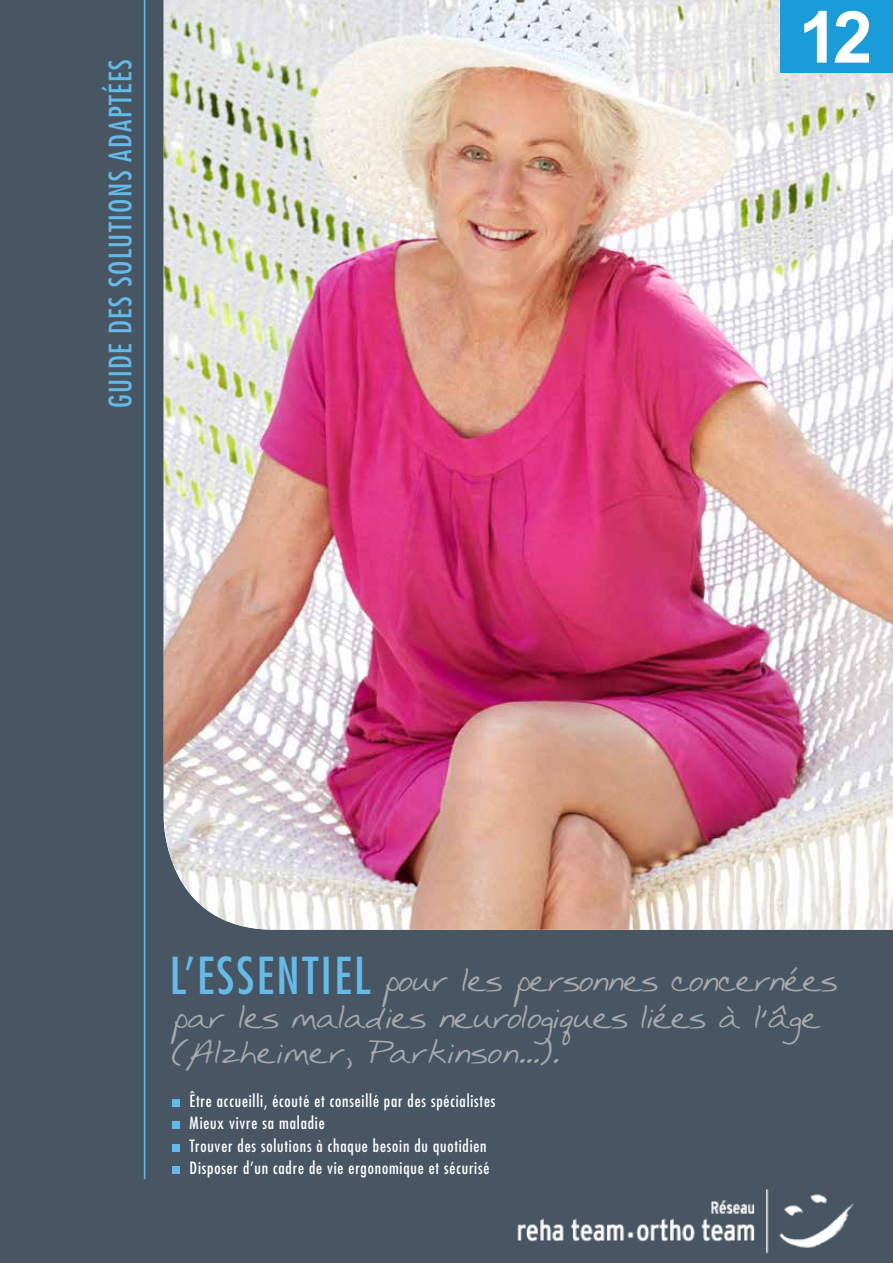
<style>
.page{position:relative;width:893px;height:1263px;background:#475662}
.page>*{position:absolute;margin:0;border:0;box-sizing:border-box;transform-origin:0 0}
.t1{font:700 72px "Arial";color:#fff}
.t2{font:condensed 49.5px "Futura";letter-spacing:.05em;color:#64bae9}
.t3{font:39px/71.6px "KG Mullally";letter-spacing:-.03em;color:#a8a9ad}
.t4{font:condensed 30px "Futura";letter-spacing:.05em;color:#64bae9}
.t5{font:condensed 16.5px/22.5px "Futura";letter-spacing:.05em;color:#fff}
</style>
<div class="page">
<img style="left:164px;top:0;width:729px;height:930px">
<div style="left:173px;top:1099px;width:7px;height:8px;background:#64bae9"></div>
<div style="left:173px;top:1121px;width:7px;height:8px;background:#64bae9"></div>
<div style="left:173px;top:1144px;width:7px;height:8px;background:#64bae9"></div>
<div style="left:173px;top:1166px;width:7px;height:8px;background:#64bae9"></div>
<hr style="left:144px;top:0;width:1px;height:1179px;background:#64bae9">
<div style="left:780px;top:0;width:113px;height:73px;background:#1a9cd8"></div>
<img style="left:517px;top:1189px;width:337px;height:65px">
<h3 class="t4" style="left:101px;top:408px;width:350px;rotate:-90deg">GUIDE DES SOLUTIONS ADAPTÉES</h3>
<h1 class="t1" style="left:799px;top:-10px;width:75px">12</h1>
<h2 class="t2" style="left:170px;top:944px;width:202px">L’ESSENTIEL</h2>
<h3 class="t3" style="left:173px;top:983px;width:650px">par les maladies neurologiques liées à l’âge</h3>
<h3 class="t3" style="left:170px;top:946px;width:669px;text-indent:214px">pour les personnes concernées (Alzheimer, Parkinson…).</h3>
<p class="t5" style="left:190px;top:1089px;width:307px">Être accueilli, écouté et conseillé par des spécialistes Mieux vivre sa maladie<br>Trouver des solutions à chaque besoin du quotidien Disposer d’un cadre de vie ergonomique et sécurisé</p>
</div>
